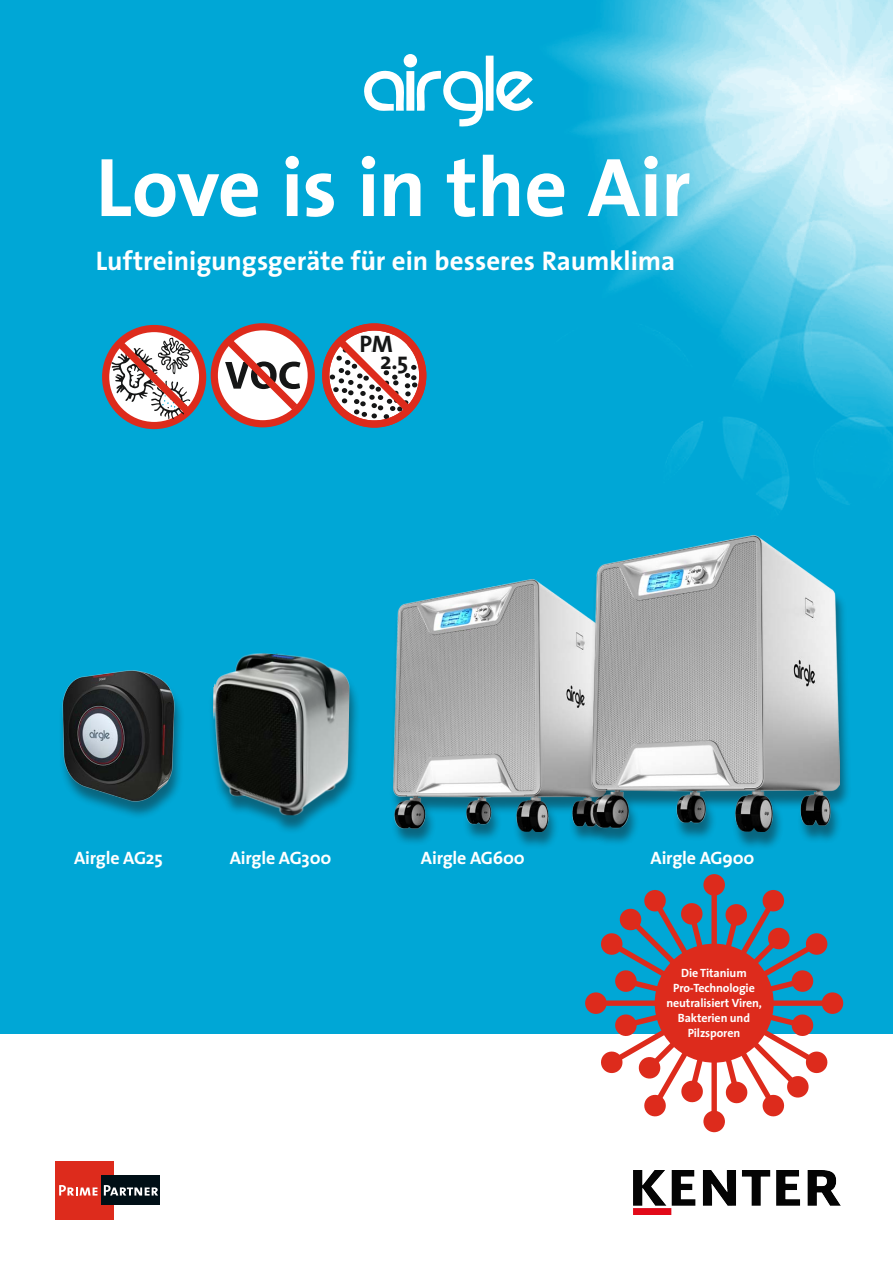
<style>
.page{position:relative;width:893px;height:1263px;background:#fff}
.page>*{position:absolute;margin:0;border:0;box-sizing:border-box;transform-origin:0 0}
.t1{font:700 84px "The Sans";letter-spacing:-.015em;color:#fff}
.t2{font:700 27px "The Sans";color:#fff}
.t3{font:700 24px "The Sans";color:#151616}
.t4{font:700 18px "The Sans";letter-spacing:-.01em;color:#fff}
.t5{font:700 12px/15px "The Sans";letter-spacing:-.01em;color:#fff;text-align:center}
</style>
<div class="page">
<div style="left:0;top:0;width:893px;height:1033px;background:#00a7d6"></div>
<div style="left:59px;top:674px;width:126px;height:146px;background:#151616;opacity:.45"></div>
<img style="left:59px;top:670px;width:120px;height:132px">
<div style="left:209px;top:657px;width:152px;height:178px;background:#151616;opacity:.45"></div>
<img style="left:211px;top:653px;width:139px;height:163px">
<div style="left:389px;top:583px;width:228px;height:267px;background:#151616;opacity:.45"></div>
<img style="left:394px;top:803px;width:193px;height:28px">
<div style="left:587px;top:539px;width:264px;height:311px;background:#151616;opacity:.45"></div>
<img style="left:591px;top:803px;width:249px;height:28px">
<div style="left:102px;top:325px;width:104px;height:104px;border:7px solid #dd2b1c;border-radius:50%"></div>
<div style="left:211px;top:323px;width:104px;height:104px;border:7px solid #dd2b1c;border-radius:50%"></div>
<svg style="left:110px;top:334px;width:86px;height:86px;background:#c6a9a8"></svg>
<svg style="left:218px;top:331px;width:87px;height:86px;background:#d0b3b2"></svg>
<svg style="left:322px;top:323px;width:50px;height:105px"></svg>
<div style="left:822px;top:992px;width:21px;height:22px;background:#dd2b1c;border-radius:50%"></div>
<div style="left:585px;top:992px;width:22px;height:22px;background:#dd2b1c;border-radius:50%"></div>
<div style="left:703px;top:1111px;width:22px;height:21px;background:#dd2b1c;border-radius:50%"></div>
<div style="left:703px;top:874px;width:22px;height:22px;background:#dd2b1c;border-radius:50%"></div>
<svg style="left:599px;top:888px;width:230px;height:230px"></svg>
<svg style="left:364px;top:75px;width:8px;height:32px"></svg>
<img style="left:372px;top:0;width:521px;height:803px">
<div style="left:55px;top:1161px;width:59px;height:59px;background:#dd2b1c"></div>
<div style="left:101px;top:1176px;width:59px;height:29px;background:#000f16"></div>
<svg style="left:59px;top:1185px;width:39px;height:10px"></svg>
<svg style="left:104px;top:1185px;width:54px;height:10px"></svg>
<img style="left:633px;top:1170px;width:207px;height:45px">
<h1 class="t1" style="left:96px;top:117px;width:596px">Love is in the Air</h1>
<h2 class="t2" style="left:96px;top:238px;width:581px">Luftreinigungsgeräte für ein besseres Raumklima</h2>
<h3 class="t3" style="left:359px;top:324px;width:34px">PM</h3>
<h3 class="t3" style="left:380px;top:340px;width:29px">2.5</h3>
<h3 class="t4" style="left:74px;top:843px;width:90px">Airgle AG25</h3>
<h3 class="t4" style="left:230px;top:843px;width:103px">Airgle AG300</h3>
<h3 class="t4" style="left:421px;top:843px;width:105px">Airgle AG600</h3>
<h3 class="t4" style="left:651px;top:843px;width:105px">Airgle AG900</h3>
<p class="t5" style="left:666px;top:965px;width:97px">Die Titanium<br>Pro-Technologie neutralisiert Viren,<br>Bakterien und<br>Pilzsporen</p>
</div>
